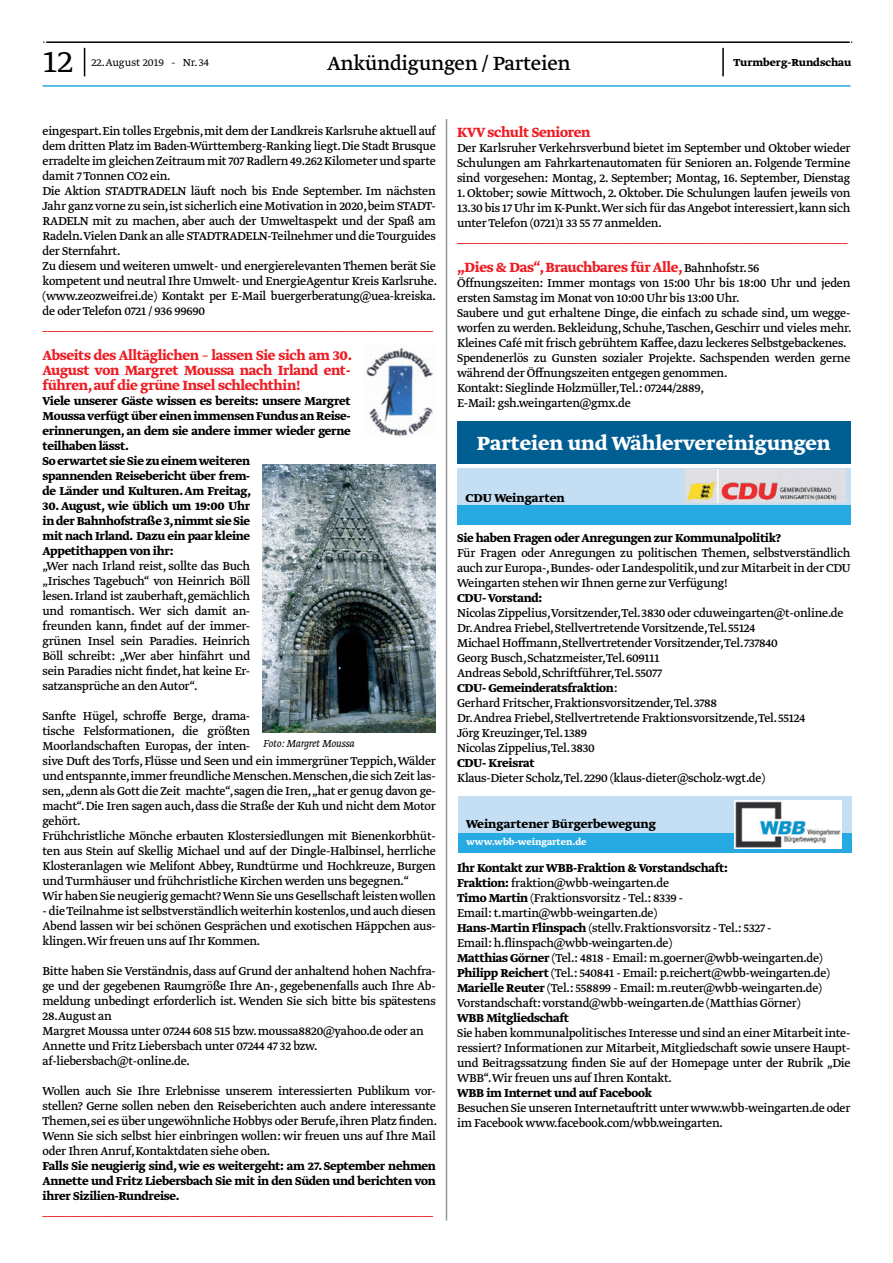
<style>
.page{position:relative;width:893px;height:1263px;background:#fff}
.page>*{position:absolute;margin:0;border:0;box-sizing:border-box;transform-origin:0 0}
.t1{font:300 36px "Greta Text Std";color:#000}
.t2{font:700 22.5px "Greta Text Std";color:#fff}
.t3{font:22.5px "Greta Text Std";letter-spacing:-.015em;color:#000}
.t4{font:700 15.75px/15px "Greta Text Std";letter-spacing:-.02em;color:#ed1d24;text-align:justify}
.t5{font:13.5px/15px "Greta Text Std";letter-spacing:-.02em;color:#000;text-align:justify}
.t6{font:700 13.5px/15px "Greta Text Std";letter-spacing:-.02em;color:#000;text-align:justify}
.t7{font:13.5px "Greta Text Std";color:#ed1d24}
.t8{font:700 13.5px "Greta Text Std";color:#000}
.t9{font:300 12px "Greta Text Std";color:#000}
.t10{font:700 12px "Greta Text Std";color:#000}
.t11{font:italic 300 12px "Greta Text Std";letter-spacing:-.02em;color:#000}
.t12{font:700 10.5px "Greta Text Std";color:#fff}
.s1{font-weight:400;font-size:13.5px;color:#000}
.s2{font-weight:700}
</style>
<div class="page">
<hr style="left:43px;top:85px;width:807px;height:2px;background:#27aae1">
<hr style="left:46px;top:41px;width:804px;height:2px;background:#000">
<svg style="left:84px;top:48px;width:1px;height:28px"></svg>
<hr style="left:722px;top:48px;width:2px;height:28px;background:#000">
<hr style="left:446px;top:119px;width:1px;height:1101px;background:#939598">
<div style="left:457px;top:468px;width:393px;height:57px;background:#c4dff4"></div>
<div style="left:457px;top:505px;width:393px;height:20px;background:#27aae1"></div>
<img style="left:685px;top:470px;width:160px;height:32px">
<div style="left:457px;top:421px;width:393px;height:43px;background:#005e92"></div>
<div style="left:458px;top:796px;width:393px;height:57px;background:#c4dff4"></div>
<div style="left:458px;top:833px;width:393px;height:20px;background:#27aae1"></div>
<img style="left:734px;top:800px;width:108px;height:48px">
<img style="left:366px;top:348px;width:67px;height:88px">
<img style="left:263px;top:464px;width:173px;height:268px">
<h1 class="t1" style="left:43px;top:41px;width:31px">12</h1>
<p class="t9" style="left:91px;top:55px;width:119px">22. August 2019 - Nr. 34</p>
<h2 class="t3" style="left:327px;top:50px;width:245px">Ankündigungen / Parteien</h2>
<p class="t10" style="left:733px;top:56px;width:119px">Turmberg-Rundschau</p>
<p class="t5" style="left:43px;top:124px;width:396px;text-align:left">eingespart.Ein tolles Ergebnis,mit dem der Landkreis Karlsruhe aktuell auf dem dritten Platz im Baden-Württemberg-Ranking liegt. Die Stadt Brusque erradelte im gleichen Zeitraum mit 707 Radlern 49.262 Kilometer und sparte damit 7 Tonnen CO2 ein.<br>Die Aktion STADTRADELN läuft noch bis Ende September. Im nächsten Jahr ganz vorne zu sein,ist sicherlich eine Motivation in 2020,beim STADT-RADELN mit zu machen, aber auch der Umweltaspekt und der Spaß am Radeln.Vielen Dank an alle STADTRADELN-Teilnehmer und die Tourguides der Sternfahrt.<br>Zu diesem und weiteren umwelt- und energierelevanten Themen berät Sie kompetent und neutral Ihre Umwelt- und EnergieAgentur Kreis Karlsruhe. (www.zeozweifrei.de) Kontakt per E-Mail buergerberatung@uea-kreiska. de oder Telefon 0721 / 936 99690</p>
<p class="t7" style="left:43px;top:318px;width:392px">_______________________________________________________________________</p>
<p class="t4" style="left:43px;top:349px;width:311px">Abseits des Alltäglichen – lassen Sie sich am 30.<br>August von Margret Moussa nach Irland ent&shy;führen, auf die grüne Insel schlechthin!</p>
<p class="t6" style="left:43px;top:394px;width:310px;text-align:left">Viele unserer Gäste wissen es bereits: unsere Margret Moussa verfügt über einen immensen Fundus an Reise&shy;erinnerungen, an dem sie andere immer wieder gerne teilhaben lässt.<br>So erwartet sie Sie zu einem weiteren<br>spannenden Reisebericht über frem-<br>de Länder und Kulturen. Am Freitag,</p>
<p class="t6" style="left:43px;top:499px;width:209px">30. August, wie üblich um 19:00 Uhr in der Bahnhofstraße 3,nimmt sie Sie mit nach Irland. Dazu ein paar kleine Appetithappen von ihr:</p>
<p class="t5" style="left:43px;top:559px;width:209px">„Wer nach Irland reist, sollte das Buch „Irisches Tagebuch“ von Heinrich Böll lesen. Irland ist zauberhaft, gemächlich und romantisch. Wer sich damit an&shy;freunden kann, findet auf der immer&shy;grünen Insel sein Paradies. Heinrich Böll schreibt: „Wer aber hinfährt und sein Paradies nicht findet, hat keine Er&shy;satzansprüche an den Autor“.</p>
<p class="t5" style="left:43px;top:709px;width:395px;text-align:left">Sanfte Hügel, schroffe Berge, drama-<br>tische Felsformationen, die größten<br>Moorlandschaften Europas, der inten-<br>sive Duft des Torfs, Flüsse und Seen und ein immergrüner Teppich, Wälder und entspannte,immer freundliche Menschen.Menschen,die sich Zeit las&shy;sen,„denn als Gott die Zeit machte“,sagen die Iren,„hat er genug davon ge&shy;macht“. Die Iren sagen auch, dass die Straße der Kuh und nicht dem Motor gehört.<br>Frühchristliche Mönche erbauten Klostersiedlungen mit Bienenkorbhüt&shy;ten aus Stein auf Skellig Michael und auf der Dingle-Halbinsel, herrliche Klosteranlagen wie Melifont Abbey, Rundtürme und Hochkreuze, Burgen und Turmhäuser und frühchristliche Kirchen werden uns begegnen.“<br>Wir haben Sie neugierig gemacht? Wenn Sie uns Gesellschaft leisten wollen</p>
<p class="t5" style="left:43px;top:904px;width:395px">- die Teilnahme ist selbstverständlich weiterhin kostenlos,und auch diesen Abend lassen wir bei schönen Gesprächen und exotischen Häppchen aus&shy;klingen.Wir freuen uns auf Ihr Kommen.</p>
<p class="t5" style="left:43px;top:964px;width:395px;text-align:left">Bitte haben Sie Verständnis, dass auf Grund der anhaltend hohen Nachfra&shy;ge und der gegebenen Raumgröße Ihre An-, gegebenenfalls auch Ihre Ab&shy;meldung unbedingt erforderlich ist. Wenden Sie sich bitte bis spätestens 28.August an<br>Margret Moussa unter 07244 608 515 bzw. moussa8820@yahoo.de oder an Annette und Fritz Liebersbach unter 07244 47 32 bzw. af-liebersbach@t-online.de.</p>
<p class="t5" style="left:43px;top:1084px;width:396px">Wollen auch Sie Ihre Erlebnisse unserem interessierten Publikum vor&shy;stellen? Gerne sollen neben den Reiseberichten auch andere interessante Themen,sei es über ungewöhnliche Hobbys oder Berufe,ihren Platz finden.<br>Wenn Sie sich selbst hier einbringen wollen: wir freuen uns auf Ihre Mail oder Ihren Anruf, Kontaktdaten siehe oben.</p>
<p class="t6" style="left:43px;top:1159px;width:395px">Falls Sie neugierig sind, wie es weitergeht: am 27. September nehmen Annette und Fritz Liebersbach Sie mit in den Süden und berichten von ihrer Sizilien-Rundreise.</p>
<p class="t7" style="left:43px;top:1203px;width:392px">_______________________________________________________________________</p>
<p class="t11" style="left:263px;top:736px;width:93px">Foto: Margret Moussa</p>
<p class="t4" style="left:457px;top:125px;width:135px">KVV schult Senioren</p>
<p class="t5" style="left:457px;top:141px;width:395px">Der Karlsruher Verkehrsverbund bietet im September und Oktober wieder Schulungen am Fahrkartenautomaten für Senioren an. Folgende Termine sind vorgesehen: Montag, 2. September; Montag, 16. September, Dienstag</p>
<p class="t5" style="left:457px;top:186px;width:395px">1. Oktober; sowie Mittwoch, 2. Oktober. Die Schulungen laufen jeweils von 13.30 bis 17 Uhr im K-Punkt.Wer sich für das Angebot interessiert,kann sich unter Telefon (0721)1 33 55 77 anmelden.</p>
<p class="t7" style="left:457px;top:230px;width:392px">_______________________________________________________________________</p>
<p class="t4" style="left:457px;top:260px;width:304px">„Dies &amp; Das“, Brauchbares für Alle, <span class="s1">Bahnhofstr. 56</span></p>
<p class="t5" style="left:457px;top:276px;width:396px;text-align:left">Öffnungszeiten: Immer montags von 15:00 Uhr bis 18:00 Uhr und jeden ersten Samstag im Monat von 10:00 Uhr bis 13:00 Uhr.<br>Saubere und gut erhaltene Dinge, die einfach zu schade sind, um wegge&shy;worfen zu werden. Bekleidung, Schuhe,Taschen, Geschirr und vieles mehr.<br>Kleines Café mit frisch gebrühtem Kaffee, dazu leckeres Selbstgebackenes.<br>Spendenerlös zu Gunsten sozialer Projekte. Sachspenden werden gerne während der Öffnungszeiten entgegen genommen.<br>Kontakt: Sieglinde Holzmüller,Tel.: 07244/2889,<br>E-Mail: gsh.weingarten@gmx.de</p>
<h2 class="t2" style="left:477px;top:430px;width:355px">Parteien und Wählervereinigungen</h2>
<p class="t8" style="left:465px;top:490px;width:101px">CDU Weingarten</p>
<p class="t6" style="left:457px;top:531px;width:326px">Sie haben Fragen oder Anregungen zur Kommunalpolitik?</p>
<p class="t5" style="left:457px;top:546px;width:395px">Für Fragen oder Anregungen zu politischen Themen, selbstverständlich auch zur Europa-,Bundes- oder Landespolitik,und zur Mitarbeit in der CDU Weingarten stehen wir Ihnen gerne zur Verfügung!</p>
<p class="t6" style="left:457px;top:591px;width:87px">CDU- Vorstand:</p>
<p class="t5" style="left:457px;top:606px;width:388px;text-align:left">Nicolas Zippelius,Vorsitzender,Tel. 3830 oder cduweingarten@t-online.de Dr.Andrea Friebel, Stellvertretende Vorsitzende,Tel. 55124<br>Michael Hoffmann, Stellvertretender Vorsitzender,Tel. 737840<br>Georg Busch, Schatzmeister,Tel. 609111<br>Andreas Sebold, Schriftführer,Tel. 55077<br><span class="s2">CDU- Gemeinderatsfraktion</span>:<br>Gerhard Fritscher, Fraktionsvorsitzender,Tel. 3788<br>Dr.Andrea Friebel, Stellvertretende Fraktionsvorsitzende,Tel. 55124<br>Jörg Kreuzinger,Tel. 1389<br>Nicolas Zippelius,Tel. 3830</p>
<p class="t6" style="left:457px;top:756px;width:79px">CDU- Kreisrat</p>
<p class="t5" style="left:457px;top:771px;width:309px">Klaus-Dieter Scholz,Tel. 2290 (klaus-dieter@scholz-wgt.de)</p>
<p class="t8" style="left:466px;top:816px;width:191px">Weingartener Bürgerbewegung</p>
<p class="t12" style="left:466px;top:836px;width:122px">www.wbb-weingarten.de</p>
<p class="t5" style="left:457px;top:861px;width:374px;text-align:left"><span class="s2">Ihr Kontakt zur WBB-Fraktion &amp; Vorstandschaft:<br>Fraktion:</span> fraktion@wbb-weingarten.de<br><span class="s2">Timo Martin</span> (Fraktionsvorsitz - Tel.: 8339 -<br>Email: t.martin@wbb-weingarten.de)<br><span class="s2">Hans-Martin Flinspach</span> (stellv. Fraktionsvorsitz - Tel.: 5327 -<br>Email: h.flinspach@wbb-weingarten.de)<br><span class="s2">Matthias Görner</span> (Tel.: 4818 - Email: m.goerner@wbb-weingarten.de)<br><span class="s2">Philipp Reichert</span> (Tel.: 540841 - Email: p.reichert@wbb-weingarten.de)<br><span class="s2">Marielle Reuter</span> (Tel.: 558899 - Email: m.reuter@wbb-weingarten.de)<br>Vorstandschaft: vorstand@wbb-weingarten.de (Matthias Görner)</p>
<p class="t6" style="left:457px;top:1011px;width:114px">WBB Mitgliedschaft</p>
<p class="t5" style="left:457px;top:1026px;width:395px">Sie haben kommunalpolitisches Interesse und sind an einer Mitarbeit inte&shy;ressiert? Informationen zur Mitarbeit, Mitgliedschaft sowie unsere Haupt&shy;und Beitragssatzung finden Sie auf der Homepage unter der Rubrik „Die WBB“.Wir freuen uns auf Ihren Kontakt.</p>
<p class="t6" style="left:457px;top:1086px;width:197px">WBB im Internet und auf Facebook</p>
<p class="t5" style="left:457px;top:1101px;width:395px">Besuchen Sie unseren Internetauftritt unter www.wbb-weingarten.de oder im Facebook www.facebook.com/wbb.weingarten.</p>
</div>
